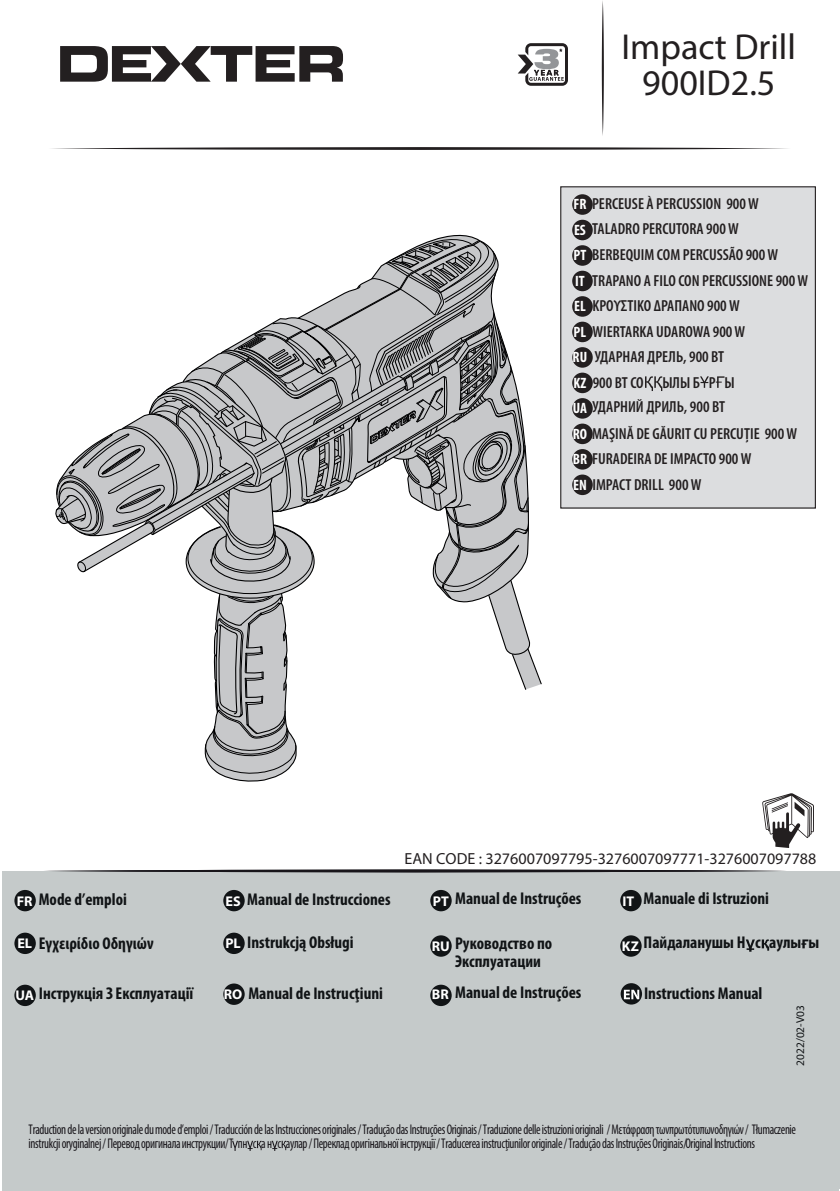
<style>
.page{position:relative;width:840px;height:1191px;background:#fff}
.page>*{position:absolute;margin:0;border:0;box-sizing:border-box;transform-origin:0 0}
.t1{font:36.2px/36.2px "Myriad Pro";color:#231f20;text-align:center}
.t2{font:700 condensed 17px/18.2px "Myriad Pro";color:#111416}
.t3{font:600 condensed 16px/25.4px "Myriad Pro";color:#231f20}
.t4{font:16px "Myriad Pro";color:#231f20}
.t5{font:700 condensed 15px "Myriad Pro";color:#fff}
.t6{font:700 14.2px "Myriad Pro";color:#fff}
.t7{font:condensed 14px/14px "Myriad Pro";letter-spacing:-.03em;color:#18151a;scale:.88 1}
.t8{font:11.4px "Myriad Pro";color:#111416}
.s1{font-weight:700;font-size:15px;color:#fff}
</style>
<div class="page">
<svg style="left:55px;top:235px;width:487px;height:547px"></svg>
<svg style="left:60px;top:46px;width:283px;height:36px"></svg>
<svg style="left:52px;top:147px;width:736px;height:3px;background:#737171"></svg>
<svg style="left:601px;top:1px;width:2px;height:135px"></svg>
<svg style="left:762px;top:793px;width:51px;height:55px"></svg>
<div style="left:3px;top:873px;width:836px;height:318px;background:#c5caca"></div>
<svg style="left:43px;top:869px;width:743px;height:3px;background:#605e62"></svg>
<svg style="left:232px;top:1140px;width:6px;height:10px"></svg>
<svg style="left:247px;top:1140px;width:14px;height:10px"></svg>
<svg style="left:272px;top:1140px;width:14px;height:10px"></svg>
<div style="left:14px;top:890px;width:22px;height:21px;background:#111416;border-radius:50%"></div>
<div style="left:223px;top:890px;width:21px;height:21px;background:#111416;border-radius:50%"></div>
<div style="left:430px;top:890px;width:21px;height:21px;background:#111416;border-radius:50%"></div>
<div style="left:620px;top:890px;width:21px;height:21px;background:#111416;border-radius:50%"></div>
<div style="left:14px;top:932px;width:22px;height:22px;background:#111416;border-radius:50%"></div>
<div style="left:223px;top:932px;width:21px;height:22px;background:#111416;border-radius:50%"></div>
<div style="left:14px;top:984px;width:22px;height:22px;background:#111416;border-radius:50%"></div>
<div style="left:430px;top:935px;width:21px;height:21px;background:#111416;border-radius:50%"></div>
<div style="left:620px;top:935px;width:21px;height:21px;background:#111416;border-radius:50%"></div>
<div style="left:430px;top:984px;width:21px;height:22px;background:#111416;border-radius:50%"></div>
<div style="left:223px;top:983px;width:21px;height:22px;background:#111416;border-radius:50%"></div>
<svg style="left:745px;top:939px;width:9px;height:12px"></svg>
<svg style="left:761px;top:939px;width:7px;height:11px"></svg>
<svg style="left:801px;top:939px;width:6px;height:9px"></svg>
<svg style="left:620px;top:983px;width:21px;height:21px"></svg>
<svg style="left:623px;top:989px;width:16px;height:10px"></svg>
<svg style="left:517px;top:43px;width:50px;height:43px"></svg>
<div style="left:560px;top:187px;width:254px;height:321px;background:#dcdddf"></div>
<div style="left:560px;top:186px;width:255px;height:322px;border:1px solid #231f20"></div>
<div style="left:572px;top:194px;width:20px;height:21px;background:#231f20;border-radius:50%"></div>
<div style="left:572px;top:220px;width:20px;height:20px;background:#231f20;border-radius:50%"></div>
<div style="left:572px;top:245px;width:20px;height:21px;background:#231f20;border-radius:50%"></div>
<div style="left:572px;top:271px;width:20px;height:20px;background:#231f20;border-radius:50%"></div>
<div style="left:572px;top:296px;width:20px;height:21px;background:#231f20;border-radius:50%"></div>
<div style="left:572px;top:322px;width:20px;height:20px;background:#231f20;border-radius:50%"></div>
<div style="left:572px;top:347px;width:20px;height:21px;background:#231f20;border-radius:50%"></div>
<div style="left:572px;top:372px;width:20px;height:21px;background:#231f20;border-radius:50%"></div>
<div style="left:572px;top:398px;width:20px;height:21px;background:#231f20;border-radius:50%"></div>
<div style="left:572px;top:423px;width:20px;height:21px;background:#231f20;border-radius:50%"></div>
<div style="left:572px;top:449px;width:20px;height:20px;background:#231f20;border-radius:50%"></div>
<div style="left:572px;top:474px;width:20px;height:21px;background:#231f20;border-radius:50%"></div>
<svg style="left:645px;top:376px;width:17px;height:15px"></svg>
<svg style="left:700px;top:376px;width:8px;height:12px"></svg>
<svg style="left:715px;top:376px;width:9px;height:12px"></svg>
<h1 class="t1" style="left:621px;top:28px;width:176px">Impact Drill<br>900ID2.5</h1>
<p class="t3" style="left:573px;top:190px;width:206px"><span class="s1">FR</span> PERCEUSE À PERCUSSION 900W<br><span class="s1">ES</span> TALADRO PERCUTORA 900W<br><span class="s1">PT</span> BERBEQUIM COM PERCUSSÃO 900W</p>
<p class="t5" style="left:574px;top:271px;width:11px">IT</p>
<p class="t3" style="left:573px;top:293px;width:173px"><span class="s1">EL</span> ΚΡΟΥΣΤΙΚΟ ΔΡΑΠΑΝΟ 900W<br><span class="s1">PL</span> WIERTARKA UDAROWA 900W</p>
<p class="t5" style="left:572px;top:348px;width:16px">RU</p>
<p class="t3" style="left:572px;top:370px;width:163px;line-height:24.2px"><span class="s1">KZ</span> 900 ВТ СО ЫЛЫ Б Р Ы<br><sub>UA</sub> УДАРНИЙ ДРИЛЬ, 900 ВТ</p>
<p class="t3" style="left:572px;top:420px;width:226px"><span class="s1">RO</span> MAŞINĂ DE GĂURIT CU PERCUŢIE 900W<br><span class="s1">BR</span> FURADEIRA DE IMPACTO 900W<br><span class="s1">EN</span> IMPACT DRILL 900W</p>
<p class="t3" style="left:592px;top:268px;width:217px">TRAPANO A FILO CON PERCUSSIONE 900W</p>
<p class="t3" style="left:594px;top:344px;width:131px">УДАРНАЯ ДРЕЛЬ, 900 ВТ</p>
<p class="t4" style="left:404px;top:848px;width:413px">EAN CODE : 3276007097795-3276007097771-3276007097788</p>
<p class="t2" style="left:455px;top:889px;width:128px">Manual de Instruções</p>
<p class="t2" style="left:455px;top:934px;width:98px">Руководствo по<br>Эксплуатации</p>
<p class="t2" style="left:643px;top:889px;width:127px">Manuale di Istruzioni</p>
<p class="t2" style="left:643px;top:933px;width:177px">Пайдаланушы Н с аулы ы</p>
<p class="t2" style="left:643px;top:983px;width:120px">Instructions Manual</p>
<p class="t8" style="left:792px;top:1065px;width:62px;rotate:-90deg">2022/02-V03</p>
<p class="t2" style="left:39px;top:889px;width:90px">Mode d’emploi</p>
<p class="t2" style="left:39px;top:933px;width:116px">Εγχειρίδιο Οδηγιών</p>
<p class="t2" style="left:39px;top:983px;width:156px">Інструкція З Експлуатації</p>
<p class="t2" style="left:247px;top:890px;width:145px">Manual de Instrucciones</p>
<p class="t2" style="left:247px;top:933px;width:108px">Instrukcją Obsługi</p>
<p class="t2" style="left:248px;top:984px;width:136px">Manual de Instrucţiuni</p>
<p class="t6" style="left:17px;top:891px;width:17px">FR</p>
<p class="t6" style="left:225px;top:891px;width:17px">ES</p>
<p class="t6" style="left:432px;top:891px;width:17px">PT</p>
<p class="t6" style="left:622px;top:891px;width:13px">IT</p>
<p class="t6" style="left:17px;top:934px;width:16px">EL</p>
<p class="t6" style="left:225px;top:934px;width:17px">PL</p>
<p class="t6" style="left:431px;top:937px;width:19px">RU</p>
<p class="t6" style="left:621px;top:937px;width:19px">KZ</p>
<p class="t6" style="left:224px;top:985px;width:20px">RO</p>
<p class="t2" style="left:455px;top:983px;width:128px">Manual de Instruções</p>
<p class="t6" style="left:431px;top:985px;width:18px">BR</p>
<p class="t6" style="left:16px;top:986px;width:20px">UA</p>
<p class="t7" style="left:29px;top:1122px;width:873px">Traductiondelaversionoriginaledumoded’emploi/Traducción delasInstruccionesoriginales/TraduçãodasInstruçõesOriginais/Traduzionedelleistruzionioriginali /Μετάφραση τωνπρωτότυπωνοδηγιών/ Tłumaczenie instrukcjioryginalnej/Переводоригиналаинструкции/Т пн с ан с аулар/Перeкладоригінальної інструкції/Traducereainstrucţiunilororiginale/Tradução dasInstruçõesOriginais/OriginalInstructions</p>
<p class="t7" style="left:458px;top:1122px;width:4px">i</p>
</div>
